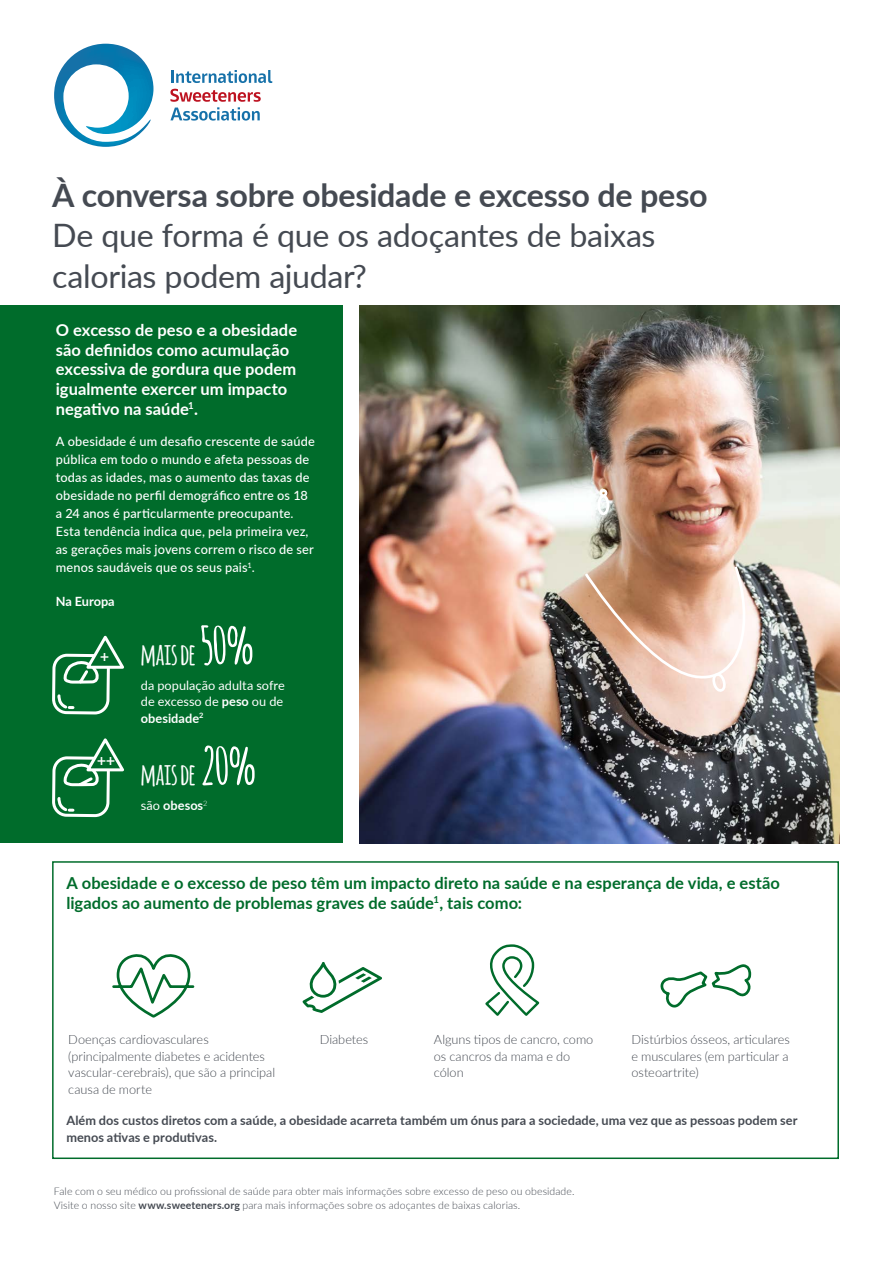
<style>
.page{position:relative;width:893px;height:1263px;background:#fff}
.page>*{position:absolute;margin:0;border:0;box-sizing:border-box;transform-origin:0 0}
.t1{font:32.25px/40.5px "Lato";letter-spacing:-.01em;color:#454a52}
.t2{font:700 32.25px "Lato";letter-spacing:-.01em;color:#454a52}
.t3{font:700 30px "Amatic";letter-spacing:-.015em;color:#fff}
.t4{font:700 16.5px/19.8px "Lato";letter-spacing:.005em;color:#006c2b}
.t5{font:700 16.5px/19.8px "Lato";letter-spacing:.005em;color:#fff}
.t6{font:700 15px "Myriad Pro";color:#fff}
.t7{font:500 12.75px/18px "Lato";letter-spacing:.015em;color:#fff}
.t8{font:300 12.75px/16.5px "Lato";letter-spacing:-.005em;color:#454a52}
.t9{font:700 12.75px/16.5px "Lato";letter-spacing:.005em;color:#454a52}
.t10{font:12.75px/16.5px "Lato";letter-spacing:.005em;color:#fff}
.t11{font:700 12.75px "Lato";color:#fff}
.t12{font:300 10.5px/13.5px "Lato";letter-spacing:.01em;color:#454a52}
.s1{font-size:51px}
.s2{font-weight:700}
.s3{font-weight:400}
</style>
<div class="page">
<div style="left:52px;top:861px;width:787px;height:298px;border:2px solid #006c2b"></div>
<svg style="left:54px;top:44px;width:57px;height:103px"></svg>
<svg style="left:196px;top:70px;width:76px;height:13px"></svg>
<svg style="left:196px;top:90px;width:65px;height:31px"></svg>
<div style="left:0;top:305px;width:342px;height:538px;background:#006c2b"></div>
<img style="left:359px;top:305px;width:480px;height:538px">
<svg style="left:52px;top:635px;width:59px;height:80px"></svg>
<svg style="left:52px;top:738px;width:59px;height:80px"></svg>
<svg style="left:660px;top:964px;width:92px;height:44px"></svg>
<svg style="left:111px;top:44px;width:85px;height:974px"></svg>
<svg style="left:485px;top:944px;width:55px;height:72px"></svg>
<svg style="left:303px;top:962px;width:79px;height:51px"></svg>
<svg style="left:583px;top:563px;width:171px;height:130px;background:#ceab96"></svg>
<div style="left:599px;top:489px;width:8px;height:8px;border:3px solid #fff;border-radius:50%"></div>
<div style="left:597px;top:495px;width:12px;height:20px;border:3px solid #fff;border-radius:50%"></div>
<h1 class="t2" style="left:52px;top:171px;width:657px">À conversa sobre obesidade e excesso de peso</h1>
<h1 class="t1" style="left:52px;top:214px;width:605px">De que forma é que os adoçantes de baixas calorias podem ajudar?</h1>
<p class="t5" style="left:56px;top:319px;width:243px">O excesso de peso e a obesidade são definidos como acumulação excessiva de gordura que podem igualmente exercer um impacto negativo na saúde<sup>1</sup>.</p>
<p class="t7" style="left:56px;top:432px;width:260px">A obesidade é um desafio crescente de saúde pública em todo o mundo e afeta pessoas de todas as idades, mas o aumento das taxas de obesidade no perfil demográfico entre os 18 a 24 anos é particularmente preocupante.<br>Esta tendência indica que, pela primeira vez, as gerações mais jovens correm o risco de ser menos saudáveis que os seus pais<sup>1</sup>.</p>
<p class="t11" style="left:56px;top:592px;width:60px">Na Europa</p>
<h2 class="t3" style="left:141px;top:632px;width:114px">MAIS DE <span class="s1">50%</span></h2>
<p class="t10" style="left:141px;top:676px;width:146px">da população adulta sofre de excesso de <span class="s2">peso</span> ou de <span class="s2">obesidade</span><sup>2</sup></p>
<h2 class="t3" style="left:141px;top:752px;width:116px">MAIS DE <span class="s1">20%</span></h2>
<p class="t11" style="left:141px;top:796px;width:68px"><span class="s3">são</span> obesos<sup>2</sup></p>
<p class="t6" style="left:100px;top:646px;width:10px">+</p>
<p class="t6" style="left:97px;top:750px;width:19px">++</p>
<p class="t4" style="left:66px;top:872px;width:715px">A obesidade e o excesso de peso têm um impacto direto na saúde e na esperança de vida, e estão ligados ao aumento de problemas graves de saúde<sup>1</sup>, tais como:</p>
<p class="t8" style="left:68px;top:1031px;width:142px">Doenças cardiovasculares</p>
<p class="t8" style="left:320px;top:1031px;width:50px">Diabetes</p>
<p class="t8" style="left:68px;top:1047px;width:208px">(principalmente diabetes e acidentes vascular-cerebrais), que são a principal causa de morte</p>
<p class="t8" style="left:434px;top:1031px;width:161px">Alguns tipos de cancro, como os cancros da mama e do cólon</p>
<p class="t8" style="left:631px;top:1031px;width:160px;text-align:justify">Distúrbios ósseos, articulares e musculares (em particular a osteoartrite)</p>
<p class="t9" style="left:66px;top:1112px;width:733px">Além dos custos diretos com a saúde, a obesidade acarreta também um ónus para a sociedade, uma vez que as pessoas podem ser menos ativas e produtivas.</p>
<p class="t12" style="left:54px;top:1184px;width:522px">Fale com o seu médico ou profissional de saúde para obter mais informações sobre excesso de peso ou obesidade.<br>Visite o nosso site <span class="s2">www.sweeteners.org</span> para mais informações sobre os adoçantes de baixas calorias.</p>
</div>
